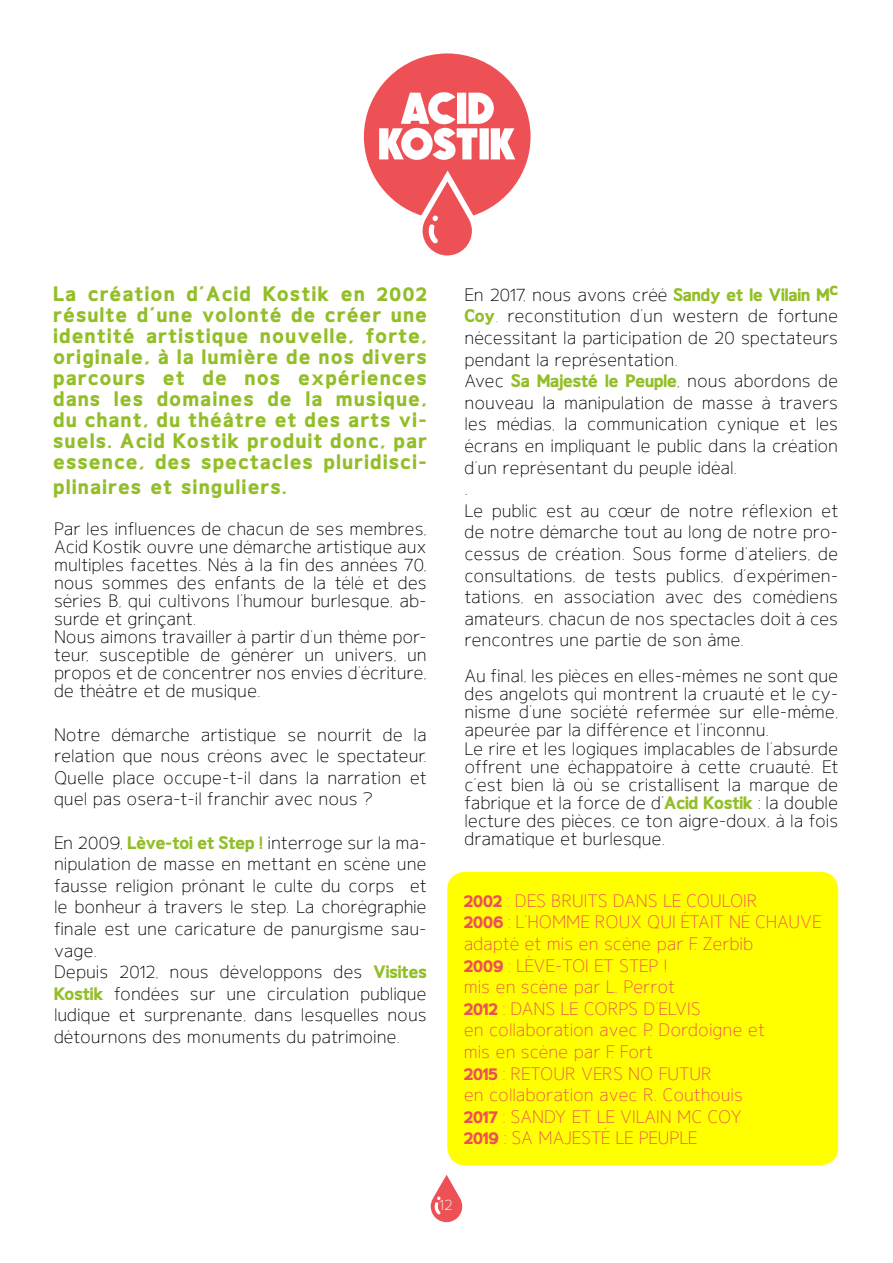
<style>
.page{position:relative;width:893px;height:1263px;background:#fff}
.page>*{position:absolute;margin:0;border:0;box-sizing:border-box;transform-origin:0 0}
.t1{font:800 21px/21px "Gelder Sans";letter-spacing:.08em;color:#92be28;text-align:justify}
.t2{font:300 18px/21.6px "Gelder Sans";color:#000}
.t3{font:300 18px/21.6px "Gelder Sans";color:#ed5155}
.t4{font:300 15px "Gelder Sans";color:#fff}
.s1{font-weight:800;color:#92be28}
.s2{color:#92be28}
.s3{font-weight:800}
</style>
<div class="page">
<div style="left:447px;top:872px;width:391px;height:293px;background:#ff0;border-radius:18px"></div>
<svg style="left:431px;top:1175px;width:31px;height:47px"></svg>
<svg style="left:364px;top:53px;width:167px;height:202px"></svg>
<p class="t1" style="left:54px;top:283px;width:375px">La création d’Acid Kostik en 2002 résulte d’une volonté de créer une identité artistique nouvelle, forte, originale, à la lumière de nos divers parcours et de nos expériences dans les domaines de la musique, du chant, du théâtre et des arts vi&shy;suels. Acid Kostik produit donc, par essence, des spectacles pluridisci-</p>
<p class="t1" style="left:54px;top:476px;width:235px">plinaires et singuliers.</p>
<p class="t2" style="left:54px;top:520px;width:374px;line-height:18px">Par les influences de chacun de ses membres, Acid Kostik ouvre une démarche artistique aux multiples facettes. Nés à la fin des années 70, nous sommes des enfants de la télé et des séries B, qui cultivons l’humour burlesque, ab&shy;surde et grinçant.<br>Nous aimons travailler à partir d’un thème por&shy;teur, susceptible de générer un univers, un propos et de concentrer nos envies d’écriture, de théâtre et de musique.</p>
<p class="t2" style="left:54px;top:723px;width:374px;text-align:justify">Notre démarche artistique se nourrit de la relation que nous créons avec le spectateur.<br>Quelle place occupe-t-il dans la narration et quel pas osera-t-il franchir avec nous ?</p>
<p class="t2" style="left:54px;top:831px;width:374px">En 2009, <span class="s1">Lève-toi et Step !</span> interroge sur la ma&shy;nipulation de masse en mettant en scène une fausse religion prônant le culte du corps et le bonheur à travers le step. La chorégraphie finale est une caricature de panurgisme sau&shy;vage.<br>Depuis 2012, nous développons des <span class="s1">Visites Kostik</span> fondées sur une circulation publique ludique et surprenante, dans lesquelles nous détournons des monuments du patrimoine.</p>
<p class="t2" style="left:464px;top:284px;width:375px">En 2017, nous avons créé <span class="s1">Sandy et le Vilain M</span><sup>c </sup><span class="s1">Coy</span><span class="s2">,</span> reconstitution d’un western de fortune nécessitant la participation de 20 spectateurs pendant la représentation.<br>Avec <span class="s1">Sa Majesté le Peuple</span>, nous abordons de nouveau la manipulation de masse à travers les médias, la communication cynique et les écrans en impliquant le public dans la création d’un représentant du peuple idéal.<br>.<br>Le public est au cœur de notre réflexion et de notre démarche tout au long de notre pro&shy;cessus de création. Sous forme d’ateliers, de consultations, de tests publics, d’expérimen&shy;tations, en association avec des comédiens amateurs, chacun de nos spectacles doit à ces rencontres une partie de son âme.</p>
<p class="t2" style="left:464px;top:667px;width:375px;line-height:18px">Au final, les pièces en elles-mêmes ne sont que des angelots qui montrent la cruauté et le cy&shy;nisme d’une société refermée sur elle-même, apeurée par la différence et l’inconnu.<br>Le rire et les logiques implacables de l’absurde offrent une échappatoire à cette cruauté. Et c’est bien là où se cristallisent la marque de fabrique et la force de d’<span class="s1">Acid Kostik</span> : la double lecture des pièces, ce ton aigre-doux, à la fois dramatique et burlesque.</p>
<p class="t3" style="left:464px;top:889px;width:161px"><span class="s3">2002</span> : Des Bruits dans</p>
<p class="t3" style="left:663px;top:889px;width:69px">le Couloir</p>
<p class="t3" style="left:464px;top:911px;width:89px"><span class="s3">2006</span> : L’Homme</p>
<p class="t3" style="left:595px;top:911px;width:105px">Roux qui était</p>
<p class="t3" style="left:464px;top:911px;width:348px;text-indent:265px">Né Chauve adapté et mis en scène par F. Zerbib<br><span class="s3">2009</span> : Lève -toi</p>
<p class="t3" style="left:594px;top:954px;width:46px">et Step</p>
<p class="t3" style="left:464px;top:954px;width:213px;text-indent:200px">! mis en scène par L. Perrot<br><span class="s3">2012</span> : Dans</p>
<p class="t3" style="left:464px;top:997px;width:302px;text-indent:180px">d’Elvis<br>en collaboration avec P. Dordoigne et mis en scène par F. Fort<br><span class="s3">2015</span> : Retour Vers</p>
<p class="t3" style="left:561px;top:997px;width:46px">le Corps</p>
<p class="t3" style="left:464px;top:1062px;width:281px;text-indent:164px">No Futur<br>en collaboration avec R. Couthouis<br><span class="s3">2017</span> : Sand</p>
<p class="t3" style="left:555px;top:1105px;width:86px">y et le Vilain</p>
<p class="t3" style="left:677px;top:1105px;width:67px">Mc Coy</p>
<p class="t3" style="left:464px;top:1127px;width:100px"><span class="s3">2019</span> : Sa Majest</p>
<p class="t3" style="left:601px;top:1127px;width:78px">é le Peuple</p>
<p class="t4" style="left:440px;top:1196px;width:14px">12</p>
</div>
